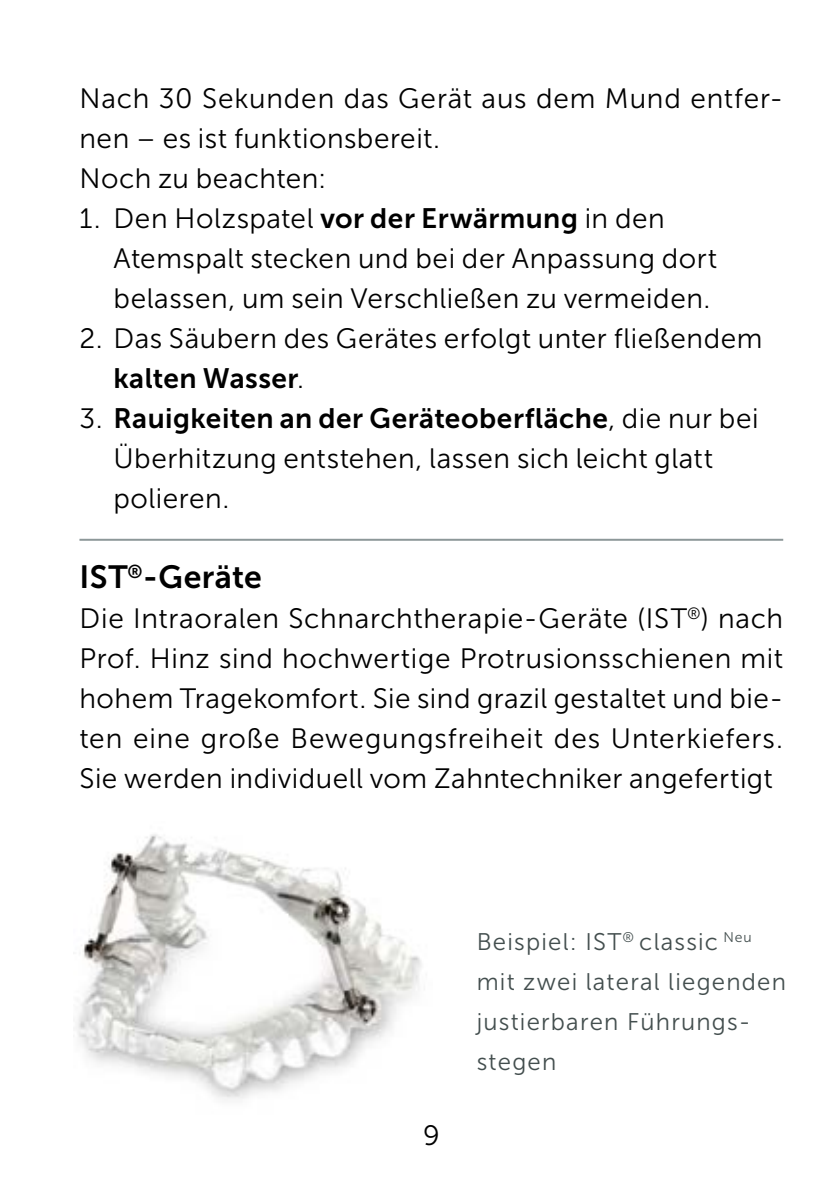
<style>
.page{position:relative;width:840px;height:1191px;background:#fff}
.page>*{position:absolute;margin:0;border:0;box-sizing:border-box;transform-origin:0 0}
.t1{font:32px "Museo Sans 700";letter-spacing:.01em;color:#000}
.t2{font:28px/40px "Museo Sans 300";letter-spacing:.02em;color:#000}
.t3{font:28px "Museo Sans 700";letter-spacing:.015em;color:#000}
.t4{font:24px/40px "Museo Sans 300";letter-spacing:.05em;color:#434e4e}
.s1{font-family:"Museo Sans 700"}
.s2{font-family:"Museo Sans 300"}
</style>
<div class="page">
<img style="left:76px;top:834px;width:346px;height:266px">
<hr style="left:79px;top:539px;width:703px;height:2px;background:#8d9899">
<p class="t2" style="left:79px;top:79px;width:704px">Nach 30 Sekunden das Gerät aus dem Mund entfer&shy;nen – es ist funktionsbereit.<br>Noch zu beachten:</p>
<p class="t2" style="left:113px;top:199px;width:605px;text-indent:-34px">1. Den Holzspatel <span class="s1">vor der Erwärmung</span> in den<br>Atemspalt stecken und bei der Anpassung dort belassen, um sein Verschließen zu vermeiden.</p>
<p class="t2" style="left:79px;top:319px;width:684px">2. Das Säubern des Gerätes erfolgt unter fließendem</p>
<p class="t3" style="left:113px;top:363px;width:192px">kalten Wasser<span class="s2">.</span></p>
<p class="t3" style="left:79px;top:403px;width:680px"><span class="s2">3.</span> Rauigkeiten an der Geräteoberfläche<span class="s2">, die nur bei</span></p>
<p class="t2" style="left:113px;top:439px;width:601px">Überhitzung entstehen, lassen sich leicht glatt polieren.</p>
<p class="t1" style="left:79px;top:559px;width:184px">IST<sup>®</sup>-Geräte</p>
<p class="t2" style="left:79px;top:599px;width:705px;text-align:justify">Die Intraoralen Schnarchtherapie- Geräte (IST<sup>®</sup>) nach Prof. Hinz sind hochwertige Protrusionsschienen mit hohem Tragekomfort. Sie sind grazil gestaltet und bie&shy;ten eine große Bewegungsfreiheit des Unterkiefers.<br>Sie werden individuell vom Zahntechniker angefertigt</p>
<p class="t2" style="left:423px;top:1115px;width:18px">9</p>
<p class="t4" style="left:476px;top:922px;width:310px">Beispiel: IST<sup>®</sup> classic <sup>Neu </sup>mit zwei lateral liegenden justierbaren Führungs&shy;stegen</p>
</div>
